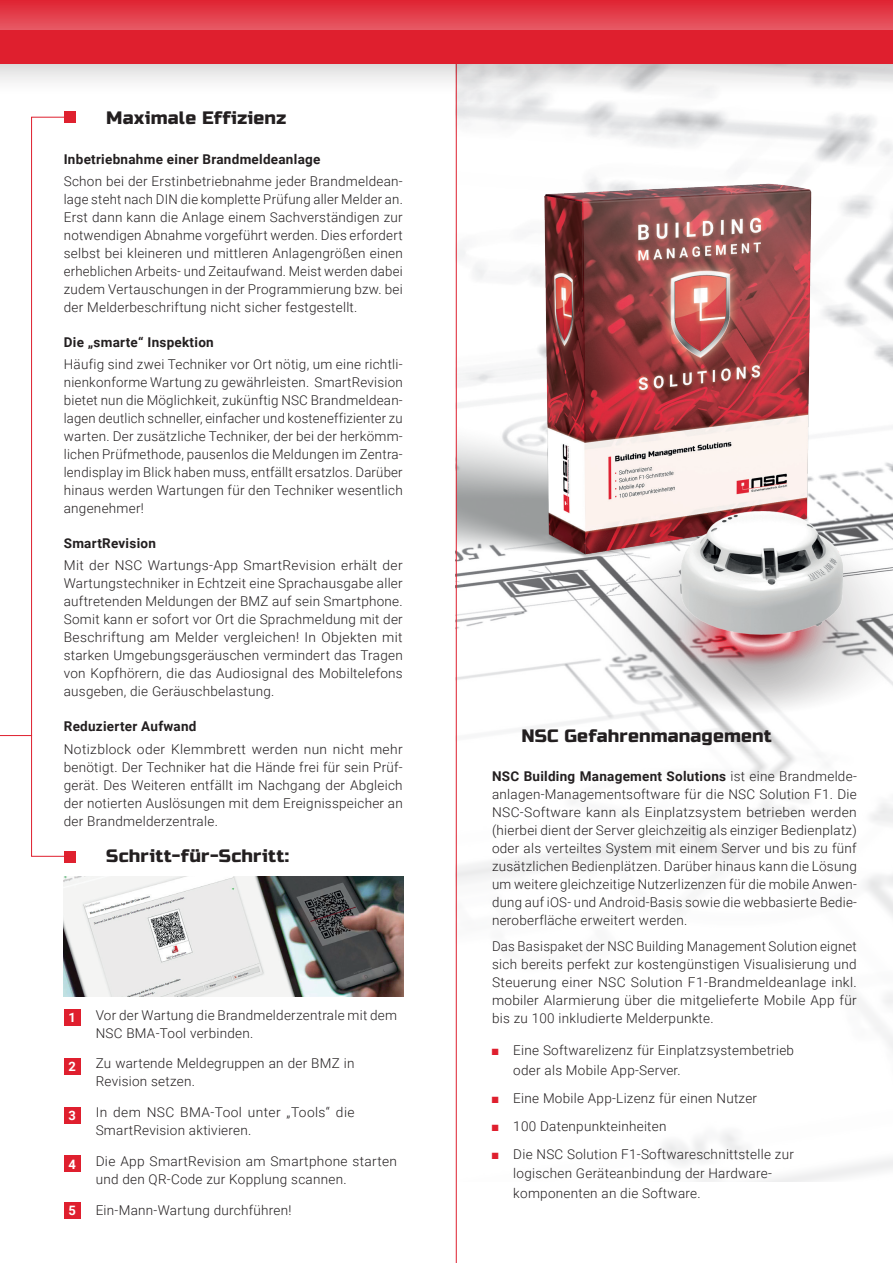
<style>
.page{position:relative;width:893px;height:1263px;background:#fff}
.page>*{position:absolute;margin:0;border:0;box-sizing:border-box;transform-origin:0 0}
.t1{font:18px "Russo One";letter-spacing:.01em;color:#231f20}
.t2{font:300 13.5px/18px "Roboto";letter-spacing:.02em;color:#231f20;text-align:justify}
.t3{font:700 13.5px "Roboto";letter-spacing:.02em;color:#231f20}
.t4{font:700 12.9px "Roboto";color:#fff}
.s1{font-weight:700}
.s2{font-family:"Arial Narrow";font-weight:400;color:#df1f2e}
</style>
<div class="page">
<div style="left:64px;top:111px;width:11px;height:12px;background:#df212f"></div>
<div style="left:64px;top:851px;width:11px;height:11px;background:#df212f"></div>
<svg style="left:0;top:116px;width:64px;height:741px"></svg>
<img style="left:457px;top:146px;width:426px;height:473px">
<svg style="left:569px;top:523px;width:324px;height:206px"></svg>
<svg style="left:649px;top:572px;width:223px;height:108px"></svg>
<svg style="left:646px;top:595px;width:218px;height:80px;background:#cbc1c3"></svg>
<div style="left:723px;top:611px;width:75px;height:44px;background:#fff;opacity:.75"></div>
<div style="left:730px;top:619px;width:61px;height:28px;border:4px solid #fff;border-radius:50%"></div>
<img style="left:681px;top:511px;width:161px;height:124px">
<img style="left:64px;top:876px;width:340px;height:120px">
<div style="left:64px;top:1009px;width:16px;height:17px;background:#df1f2e"></div>
<div style="left:64px;top:1058px;width:16px;height:17px;background:#df1f2e"></div>
<div style="left:64px;top:1107px;width:16px;height:16px;background:#df1f2e"></div>
<div style="left:64px;top:1156px;width:16px;height:16px;background:#df1f2e"></div>
<div style="left:64px;top:1202px;width:16px;height:17px;background:#df1f2e"></div>
<hr style="left:456px;top:30px;width:1px;height:1233px;background:#df1f2e">
<svg style="left:0;top:63px;width:893px;height:43px"></svg>
<div style="left:0;top:0;width:893px;height:63px;background:#df1f2e"></div>
<div style="left:0;top:0;width:893px;height:30px;background:linear-gradient(to bottom,#df2332,#e75864)"></div>
<h1 class="t1" style="left:106px;top:107px;width:181px">Maximale Effizienz</h1>
<p class="t3" style="left:64px;top:149px;width:258px">Inbetriebnahme einer Brandmeldeanlage</p>
<p class="t2" style="left:64px;top:172px;width:341px">Schon bei der Erstinbetriebnahme jeder Brandmeldean&shy;lage steht nach DIN die komplette Prüfung aller Melder an.<br>Erst dann kann die Anlage einem Sachverständigen zur notwendigen Abnahme vorgeführt werden. Dies erfordert selbst bei kleineren und mittleren Anlagengrößen einen erheblichen Arbeits- und Zeitaufwand. Meist werden dabei zudem Vertauschungen in der Programmierung bzw. bei der Melderbeschriftung nicht sicher festgestellt.</p>
<p class="t3" style="left:64px;top:333px;width:151px">Die „smarte“ Inspektion</p>
<p class="t2" style="left:64px;top:355px;width:341px">Häufig sind zwei Techniker vor Ort nötig, um eine richtli&shy;nienkonforme Wartung zu gewährleisten. SmartRevision bietet nun die Möglichkeit, zukünftig NSC Brandmeldean&shy;lagen deutlich schneller, einfacher und kosteneffizienter zu warten. Der zusätzliche Techniker, der bei der herkömm&shy;lichen Prüfmethode, pausenlos die Meldungen im Zentra&shy;lendisplay im Blick haben muss, entfällt ersatzlos. Darüber hinaus werden Wartungen für den Techniker wesentlich angenehmer!</p>
<p class="t3" style="left:64px;top:534px;width:94px">SmartRevision</p>
<p class="t2" style="left:64px;top:556px;width:341px">Mit der NSC Wartungs-App SmartRevision erhält der Wartungstechniker in Echtzeit eine Sprachausgabe aller auftretenden Meldungen der BMZ auf sein Smartphone.<br>Somit kann er sofort vor Ort die Sprachmeldung mit der Beschriftung am Melder vergleichen! In Objekten mit starken Umgebungsgeräuschen vermindert das Tragen von Kopfhörern, die das Audiosignal des Mobiltelefons ausgeben, die Geräuschbelastung.</p>
<p class="t3" style="left:64px;top:717px;width:134px">Reduzierter Aufwand</p>
<p class="t2" style="left:64px;top:739px;width:341px">Notizblock oder Klemmbrett werden nun nicht mehr benötigt. Der Techniker hat die Hände frei für sein Prüf&shy;gerät. Des Weiteren entfällt im Nachgang der Abgleich der notierten Auslösungen mit dem Ereignisspeicher an der Brandmelderzentrale.</p>
<h1 class="t1" style="left:106px;top:846px;width:184px">Schritt-für-Schritt:</h1>
<p class="t4" style="left:68px;top:1009px;width:9px">1</p>
<p class="t4" style="left:68px;top:1057px;width:9px">2</p>
<p class="t4" style="left:68px;top:1106px;width:9px">3</p>
<p class="t4" style="left:68px;top:1155px;width:9px">4</p>
<p class="t4" style="left:68px;top:1202px;width:9px">5</p>
<p class="t2" style="left:96px;top:1005px;width:303px">Vor der Wartung die Brandmelderzentrale mit dem<br>NSC BMA-Tool verbinden.</p>
<p class="t2" style="left:96px;top:1054px;width:260px">Zu wartende Meldegruppen an der BMZ in<br>Revision setzen.</p>
<p class="t2" style="left:96px;top:1103px;width:260px">In dem NSC BMA-Tool unter „Tools“ die<br>SmartRevision aktivieren.</p>
<p class="t2" style="left:96px;top:1151px;width:303px">Die App SmartRevision am Smartphone starten und den QR-Code zur Kopplung scannen.</p>
<p class="t2" style="left:96px;top:1200px;width:197px">Ein-Mann-Wartung durchführen!</p>
<h1 class="t1" style="left:521px;top:725px;width:252px">NSC Gefahrenmanagement</h1>
<p class="t2" style="left:492px;top:766px;width:366px"><span class="s1">NSC Building Management Solutions</span> ist eine Brandmelde&shy;anlagen-Managementsoftware für die NSC Solution F1. Die NSC-Software kann als Einplatzsystem betrieben werden (hierbei dient der Server gleichzeitig als einziger Bedienplatz) oder als verteiltes System mit einem Server und bis zu fünf zusätzlichen Bedienplätzen. Darüber hinaus kann die Lösung um weitere gleichzeitige Nutzerlizenzen für die mobile Anwen&shy;dung auf iOS- und Android-Basis sowie die webbasierte Bedie&shy;neroberfläche erweitert werden.</p>
<p class="t2" style="left:492px;top:937px;width:366px">Das Basispaket der NSC Building Management Solution eignet sich bereits perfekt zur kostengünstigen Visualisierung und Steuerung einer NSC Solution F1-Brandmeldeanlage inkl. mobiler Alarmierung über die mitgelieferte Mobile App für bis zu 100 inkludierte Melderpunkte.</p>
<p class="t2" style="left:513px;top:1040px;width:282px;line-height:19.5px;text-indent:-21px"><span class="s2">■</span> Eine Softwarelizenz für Einplatzsystembetrieb oder als Mobile App-Server.</p>
<p class="t2" style="left:492px;top:1088px;width:267px"><span class="s2">■</span> Eine Mobile App-Lizenz für einen Nutzer</p>
<p class="t2" style="left:492px;top:1116px;width:176px"><span class="s2">■</span> 100 Datenpunkteinheiten</p>
<p class="t2" style="left:513px;top:1144px;width:282px;line-height:19.5px;text-align:left;text-indent:-21px"><span class="s2">■</span> Die NSC Solution F1-Softwareschnittstelle zur logischen Geräteanbindung der Hardware&shy;komponenten an die Software.</p>
</div>
